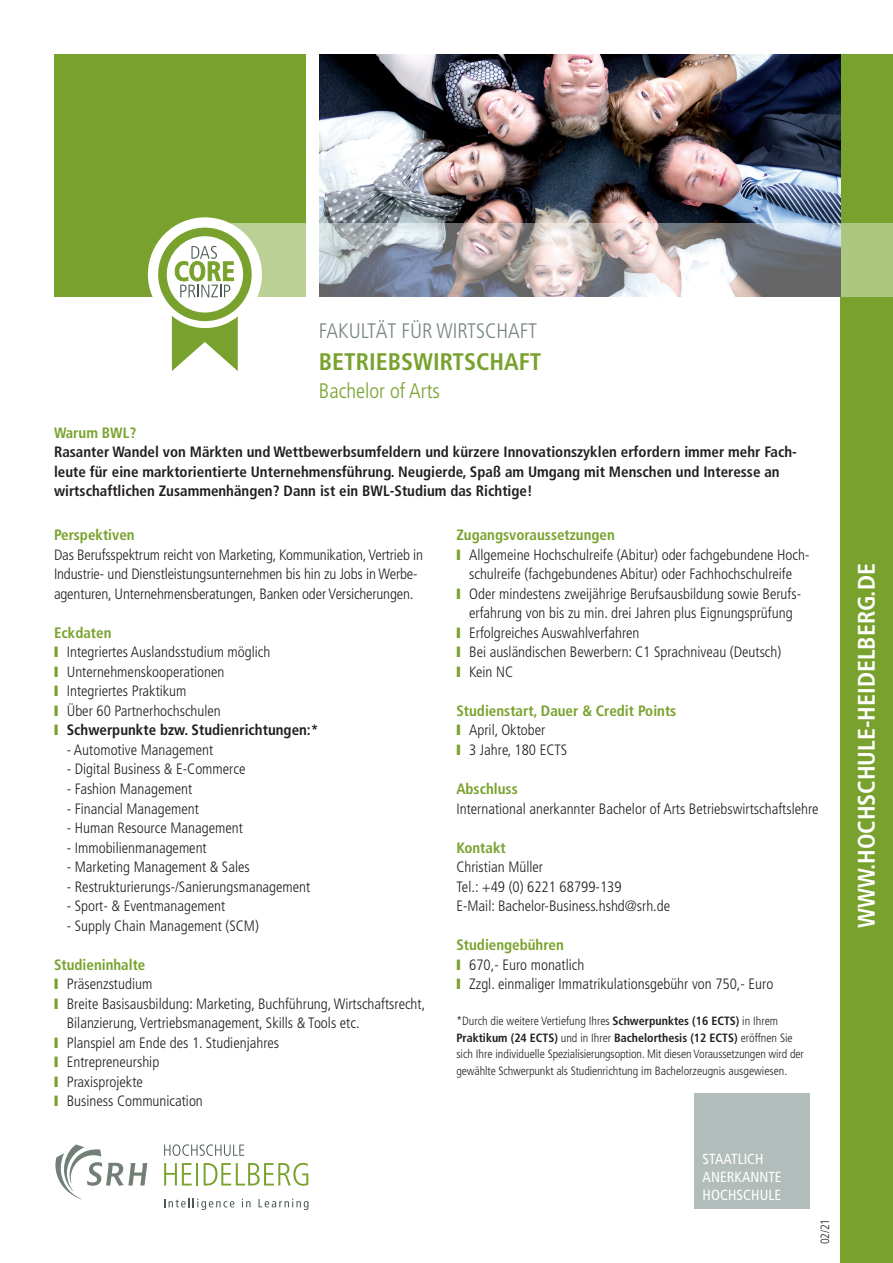
<style>
.page{position:relative;width:893px;height:1263px;background:#fff}
.page>*{position:absolute;margin:0;border:0;box-sizing:border-box;transform-origin:0 0}
.t1{font:700 condensed 24px "Frutiger";color:#fff}
.t2{font:700 condensed 24px "Frutiger";color:#78a22d}
.t3{font:300 condensed 21px "Frutiger";color:#768683}
.t4{font:300 condensed 21px "Frutiger";color:#78a22d}
.t5{font:300 condensed 15px/19.5px "Frutiger";color:#231f20}
.t6{font:700 condensed 15px/19.5px "Frutiger";color:#231f20}
.t7{font:700 condensed 15px/19.5px "Frutiger";color:#78a22d}
.t8{font:condensed 14.7px/18px "Frutiger LT Std";color:#fff}
.t9{font:300 condensed 12px/16.5px "Frutiger";color:#231f20}
.s1{font-weight:700;color:#78a22d}
.s2{color:#78a22d}
.s3{font-weight:700}
.s4{font-weight:300;color:#231f20}
</style>
<div class="page">
<div style="left:840px;top:54px;width:53px;height:1209px;background:#78a22d"></div>
<img style="left:320px;top:54px;width:520px;height:170px">
<svg style="left:319px;top:224px;width:574px;height:73px;background:#a9aaa8"></svg>
<div style="left:54px;top:54px;width:252px;height:243px;background:#78a22d"></div>
<div style="left:233px;top:224px;width:73px;height:73px;background:#bbd095"></div>
<div style="left:694px;top:1094px;width:116px;height:115px;background:#b2bcba"></div>
<div style="left:148px;top:217px;width:114px;height:114px;background:#fff;border-radius:50%"></div>
<svg style="left:169px;top:305px;width:71px;height:66px"></svg>
<div style="left:158px;top:228px;width:94px;height:93px;background:#78a22d;border-radius:50%"></div>
<div style="left:167px;top:236px;width:76px;height:77px;background:#fff;border-radius:50%"></div>
<svg style="left:175px;top:246px;width:59px;height:51px"></svg>
<svg style="left:55px;top:1144px;width:92px;height:55px"></svg>
<svg style="left:164px;top:1163px;width:28px;height:22px"></svg>
<hr style="left:196px;top:1163px;width:2px;height:22px;background:#78a22d">
<svg style="left:204px;top:1163px;width:104px;height:23px"></svg>
<svg style="left:164px;top:1144px;width:80px;height:12px"></svg>
<svg style="left:164px;top:1198px;width:70px;height:12px"></svg>
<svg style="left:242px;top:1199px;width:9px;height:8px"></svg>
<svg style="left:258px;top:1199px;width:51px;height:11px"></svg>
<h2 class="t3" style="left:319px;top:319px;width:220px">FAKULTÄT FÜR WIRTSCHAFT</h2>
<h1 class="t2" style="left:319px;top:347px;width:224px">BETRIEBSWIRTSCHAFT</h1>
<h2 class="t4" style="left:319px;top:379px;width:122px">Bachelor of Arts</h2>
<p class="t7" style="left:54px;top:423px;width:84px">Warum BWL?</p>
<p class="t6" style="left:54px;top:442px;width:744px">Rasanter Wandel von Märkten und Wettbewerbsumfeldern und kürzere Innovationszyklen erfordern immer mehr Fach&shy;leute für eine marktorientierte Unternehmensführung. Neugierde, Spaß am Umgang mit Menschen und Interesse an wirtschaftlichen Zusammenhängen? Dann ist ein BWL-Studium das Richtige!</p>
<p class="t7" style="left:54px;top:525px;width:82px">Perspektiven</p>
<p class="t5" style="left:54px;top:545px;width:371px">Das Berufsspektrum reicht von Marketing, Kommunikation, Vertrieb in<br>Industrie- und Dienstleistungsunternehmen bis hin zu Jobs in Werbe&shy;agenturen, Unternehmensberatungen, Banken oder Versicherungen.</p>
<p class="t5" style="left:54px;top:623px;width:266px"><span class="s1">Eckdaten<br></span><span class="s2">❙</span> Integriertes Auslandsstudium möglich<br><span class="s2">❙</span> Unternehmenskooperationen<br><span class="s2">❙</span> Integriertes Praktikum<br><span class="s2">❙</span> Über 60 Partnerhochschulen<br><span class="s2">❙</span> <span class="s3">Schwerpunkte bzw. Studienrichtungen:*</span></p>
<p class="t5" style="left:67px;top:740px;width:148px">- Automotive Management</p>
<p class="t5" style="left:67px;top:760px;width:180px">- Digital Business &amp; E-Commerce</p>
<p class="t5" style="left:67px;top:779px;width:127px">- Fashion Management</p>
<p class="t5" style="left:67px;top:799px;width:134px">- Financial Management</p>
<p class="t5" style="left:67px;top:818px;width:178px">- Human Resource Management</p>
<p class="t5" style="left:67px;top:838px;width:142px">- Immobilienmanagement</p>
<p class="t5" style="left:67px;top:857px;width:185px">- Marketing Management &amp; Sales</p>
<p class="t5" style="left:67px;top:877px;width:245px">- Restrukturierungs-/Sanierungsmanagement</p>
<p class="t5" style="left:67px;top:896px;width:160px">- Sport- &amp; Eventmanagement</p>
<p class="t5" style="left:67px;top:916px;width:194px">- Supply Chain Management (SCM)</p>
<p class="t7" style="left:54px;top:954px;width:93px">Studieninhalte</p>
<p class="t5" style="left:54px;top:974px;width:100px"><span class="s2">❙</span> Präsenzstudium</p>
<p class="t5" style="left:54px;top:994px;width:373px"><span class="s2">❙</span> Breite Basisausbildung: Marketing, Buchführung, Wirtschaftsrecht,</p>
<p class="t5" style="left:67px;top:1013px;width:294px">Bilanzierung, Vertriebsmanagement, Skills &amp; Tools etc.</p>
<p class="t5" style="left:54px;top:1033px;width:227px"><span class="s2">❙</span> Planspiel am Ende des 1. Studienjahres</p>
<p class="t5" style="left:54px;top:1052px;width:107px"><span class="s2">❙</span> Entrepreneurship</p>
<p class="t5" style="left:54px;top:1072px;width:90px"><span class="s2">❙</span> Praxisprojekte</p>
<p class="t5" style="left:54px;top:1091px;width:150px"><span class="s2">❙</span> Business Communication</p>
<p class="t7" style="left:456px;top:525px;width:160px">Zugangsvoraussetzungen</p>
<p class="t5" style="left:456px;top:545px;width:355px"><span class="s2">❙</span> Allgemeine Hochschulreife (Abitur) oder fachgebundene Hoch-</p>
<p class="t5" style="left:469px;top:565px;width:325px">schulreife (fachgebundenes Abitur) oder Fachhochschulreife</p>
<p class="t5" style="left:456px;top:584px;width:346px"><span class="s2">❙</span> Oder mindestens zweijährige Berufsausbildung sowie Berufs-</p>
<p class="t5" style="left:469px;top:604px;width:325px">erfahrung von bis zu min. drei Jahren plus Eignungsprüfung</p>
<p class="t5" style="left:456px;top:623px;width:185px"><span class="s2">❙</span> Erfolgreiches Auswahlverfahren</p>
<p class="t5" style="left:456px;top:643px;width:326px"><span class="s2">❙</span> Bei ausländischen Bewerbern: C1 Sprachniveau (Deutsch)</p>
<p class="t5" style="left:456px;top:662px;width:58px"><span class="s2">❙</span> Kein NC</p>
<p class="t7" style="left:456px;top:701px;width:221px">Studienstart, Dauer &amp; Credit Points ❙ <span class="s4">April, Oktober<br></span>❙ <span class="s4">3 Jahre, 180 ECTS</span></p>
<p class="t7" style="left:456px;top:779px;width:63px">Abschluss</p>
<p class="t5" style="left:456px;top:799px;width:364px">International anerkannter Bachelor of Arts Betriebswirtschaftslehre</p>
<p class="t7" style="left:456px;top:837px;width:51px">Kontakt</p>
<p class="t5" style="left:456px;top:857px;width:215px">Christian Müller<br>Tel.: +49 (0) 6221 68799-139<br>E-Mail: Bachelor-Business.hshd@srh.de</p>
<p class="t5" style="left:456px;top:935px;width:318px"><span class="s1">Studiengebühren<br></span><span class="s2">❙</span> 670,- Euro monatlich<br><span class="s2">❙</span> Zzgl. einmaliger Immatrikulationsgebühr von 750,- Euro</p>
<p class="t9" style="left:456px;top:1013px;width:349px">*Durch die weitere Vertiefung Ihres <span class="s3">Schwerpunktes (16 ECTS)</span> in Ihrem <span class="s3">Praktikum (24 ECTS)</span> und in Ihrer <span class="s3">Bachelorthesis (12 ECTS)</span> eröffnen Sie sich Ihre individuelle Spezialisierungsoption. Mit diesen Voraussetzungen wird der gewählte Schwerpunkt als Studienrichtung im Bachelorzeugnis ausgewiesen.</p>
<p class="t8" style="left:703px;top:1150px;width:81px">STAATLICH<br>ANERKANNTE<br>HOCHSCHULE</p>
<p class="t9" style="left:817px;top:1244px;width:27px;rotate:-90deg">02/21</p>
<h1 class="t1" style="left:852px;top:928px;width:366px;rotate:-90deg">WWW.HOCHSCHULE-HEIDELBERG.DE</h1>
</div>
